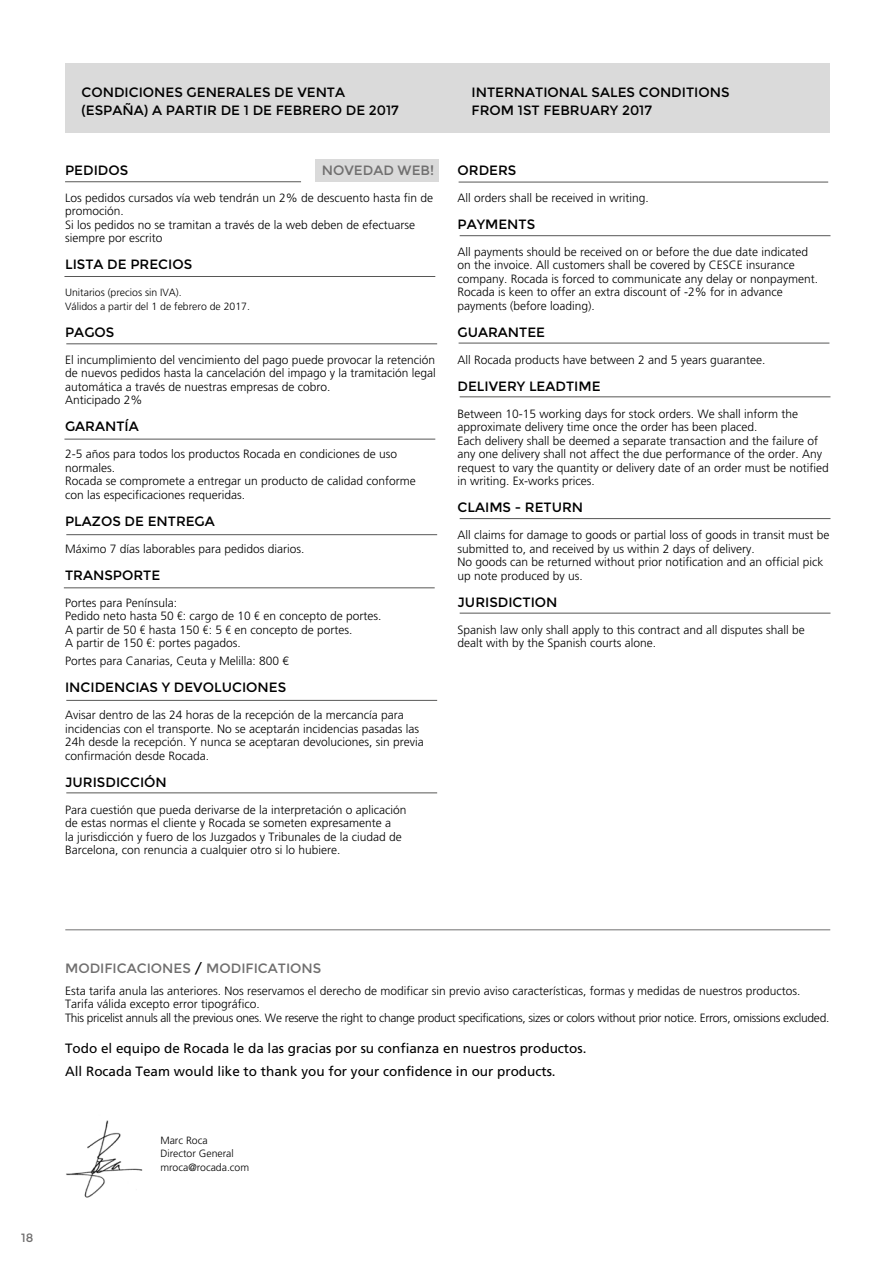
<style>
.page{position:relative;width:893px;height:1263px;background:#fff}
.page>*{position:absolute;margin:0;border:0;box-sizing:border-box;transform-origin:0 0}
.t1{font:13.5px/18px "Montserrat";color:#000}
.t2{font:13.5px/23px "Frutiger";color:#000}
.t3{font:13.5px "Montserrat";color:#706f6f}
.t4{font:300 12px/13.5px "Frutiger";color:#000}
.t5{font:12px "Montserrat";color:#706f6f}
.t6{font:300 10.5px/13.5px "Frutiger";color:#000}
.s1{font-stretch:condensed}
.s2{color:#000}
</style>
<div class="page">
<div style="left:315px;top:159px;width:124px;height:23px;background:#dadada"></div>
<hr style="left:65px;top:929px;width:765px;height:1px;background:#706f6f">
<hr style="left:65px;top:181px;width:236px;height:1px;background:#575756">
<hr style="left:64px;top:276px;width:371px;height:1px;background:#575756">
<hr style="left:66px;top:343px;width:371px;height:1px;background:#575756">
<hr style="left:64px;top:439px;width:371px;height:1px;background:#575756">
<hr style="left:66px;top:534px;width:371px;height:1px;background:#575756">
<hr style="left:64px;top:587px;width:371px;height:1px;background:#575756">
<hr style="left:66px;top:700px;width:371px;height:1px;background:#575756">
<hr style="left:66px;top:792px;width:371px;height:1px;background:#575756">
<div style="left:65px;top:64px;width:764px;height:69px;background:#dadada"></div>
<hr style="left:459px;top:182px;width:369px;height:1px;background:#575756">
<hr style="left:460px;top:235px;width:370px;height:1px;background:#575756">
<hr style="left:459px;top:343px;width:370px;height:1px;background:#575756">
<hr style="left:460px;top:396px;width:370px;height:1px;background:#575756">
<hr style="left:460px;top:518px;width:370px;height:1px;background:#575756">
<img style="left:66px;top:1120px;width:77px;height:78px">
<hr style="left:460px;top:613px;width:370px;height:1px;background:#575756">
<p class="t1" style="left:81px;top:83px;width:319px">CONDICIONES GENERALES DE VENTA (ESPAÑA) A PARTIR DE 1 DE FEBRERO DE 2017</p>
<p class="t1" style="left:472px;top:83px;width:259px">INTERNATIONAL SALES CONDITIONS<br>FROM 1ST FEBRUARY 2017</p>
<p class="t1" style="left:65px;top:161px;width:65px">PEDIDOS</p>
<p class="t3" style="left:322px;top:162px;width:114px">NOVEDAD WEB!</p>
<p class="t4" style="left:65px;top:191px;width:370px">Los pedidos cursados vía web tendrán un 2% de descuento hasta fin de promoción.<br>Si los pedidos no se tramitan a través de la web deben de efectuarse siempre por escrito</p>
<p class="t1" style="left:65px;top:256px;width:129px">LISTA DE PRECIOS</p>
<p class="t6" style="left:65px;top:286px;width:186px">Unitarios (precios sin IVA).<br>Válidos a partir del 1 de febrero de 2017.</p>
<p class="t1" style="left:65px;top:323px;width:51px">PAGOS</p>
<p class="t4" style="left:65px;top:353px;width:372px">El incumplimiento del vencimiento del pago puede provocar la retención de nuevos pedidos hasta la cancelación del impago y la tramitación legal automática a través de nuestras empresas de cobro.<br>Anticipado 2%</p>
<p class="t1" style="left:65px;top:418px;width:75px">GARANTÍA</p>
<p class="t4" style="left:65px;top:448px;width:352px">2-5 años para todos los productos Rocada en condiciones de uso normales.<br>Rocada se compromete a entregar un producto de calidad conforme con las especificaciones requeridas.</p>
<p class="t1" style="left:65px;top:512px;width:151px">PLAZOS DE ENTREGA</p>
<p class="t4" style="left:65px;top:542px;width:241px">Máximo 7 días laborables para pedidos diarios.</p>
<p class="t1" style="left:65px;top:566px;width:97px">TRANSPORTE</p>
<p class="t4" style="left:65px;top:596px;width:318px">Portes para Península:<br>Pedido neto hasta 50 <span class="s1">€</span>: cargo de 10 <span class="s1">€</span> en concepto de portes.<br>A partir de 50 <span class="s1">€</span> hasta 150 <span class="s1">€</span>: 5 <span class="s1">€</span> en concepto de portes.<br>A partir de 150 <span class="s1">€</span>: portes pagados.</p>
<p class="t4" style="left:65px;top:654px;width:226px">Portes para Canarias, Ceuta y Melilla: 800 €</p>
<p class="t1" style="left:65px;top:678px;width:223px">INCIDENCIAS Y DEVOLUCIONES</p>
<p class="t4" style="left:65px;top:708px;width:360px">Avisar dentro de las 24 horas de la recepción de la mercancía para incidencias con el transporte. No se aceptarán incidencias pasadas las 24h desde la recepción. Y nunca se aceptaran devoluciones, sin previa confirmación desde Rocada.</p>
<p class="t1" style="left:65px;top:773px;width:103px">JURISDICCIÓN</p>
<p class="t4" style="left:65px;top:803px;width:343px">Para cuestión que pueda derivarse de la interpretación o aplicación de estas normas el cliente y Rocada se someten expresamente a<br>la jurisdicción y fuero de los Juzgados y Tribunales de la ciudad de Barcelona, con renuncia a cualquier otro si lo hubiere.</p>
<p class="t1" style="left:457px;top:161px;width:60px">ORDERS</p>
<p class="t4" style="left:457px;top:191px;width:193px">All orders shall be received in writing.</p>
<p class="t1" style="left:457px;top:215px;width:79px">PAYMENTS</p>
<p class="t4" style="left:457px;top:245px;width:362px">All payments should be received on or before the due date indicated on the invoice. All customers shall be covered by CESCE insurance company. Rocada is forced to communicate any delay or nonpayment.<br>Rocada is keen to offer an extra discount of -2% for in advance payments (before loading).</p>
<p class="t1" style="left:457px;top:323px;width:89px">GUARANTEE</p>
<p class="t4" style="left:457px;top:353px;width:310px">All Rocada products have between 2 and 5 years guarantee.</p>
<p class="t1" style="left:457px;top:377px;width:144px">DELIVERY LEADTIME</p>
<p class="t4" style="left:457px;top:407px;width:373px">Between 10-15 working days for stock orders. We shall inform the approximate delivery time once the order has been placed.<br>Each delivery shall be deemed a separate transaction and the failure of any one delivery shall not affect the due performance of the order. Any request to vary the quantity or delivery date of an order must be notified in writing. Ex-works prices.</p>
<p class="t1" style="left:457px;top:499px;width:127px">CLAIMS - RETURN</p>
<p class="t4" style="left:457px;top:529px;width:374px">All claims for damage to goods or partial loss of goods in transit must be submitted to, and received by us within 2 days of delivery.<br>No goods can be returned without prior notification and an official pick up note produced by us.</p>
<p class="t1" style="left:457px;top:593px;width:102px">JURISDICTION</p>
<p class="t4" style="left:457px;top:623px;width:349px">Spanish law only shall apply to this contract and all disputes shall be dealt with by the Spanish courts alone.</p>
<p class="t5" style="left:21px;top:1230px;width:14px">18</p>
<p class="t3" style="left:65px;top:960px;width:258px">MODIFICACIONES <span class="s2">/</span> MODIFICATIONS</p>
<p class="t4" style="left:65px;top:984px;width:766px">Esta tarifa anula las anteriores. Nos reservamos el derecho de modificar sin previo aviso características, formas y medidas de nuestros productos.<br>Tarifa válida excepto error tipográfico.<br>This pricelist annuls all the previous ones. We reserve the right to change product specifications, sizes or colors without prior notice. Errors, omissions excluded.</p>
<p class="t2" style="left:65px;top:1037px;width:523px">Todo el equipo de Rocada le da las gracias por su confianza en nuestros productos.<br>All Rocada Team would like to thank you for your confidence in our products.</p>
<p class="t6" style="left:160px;top:1133px;width:90px">Marc Roca<br>Director General mroca@rocada.com</p>
</div>
